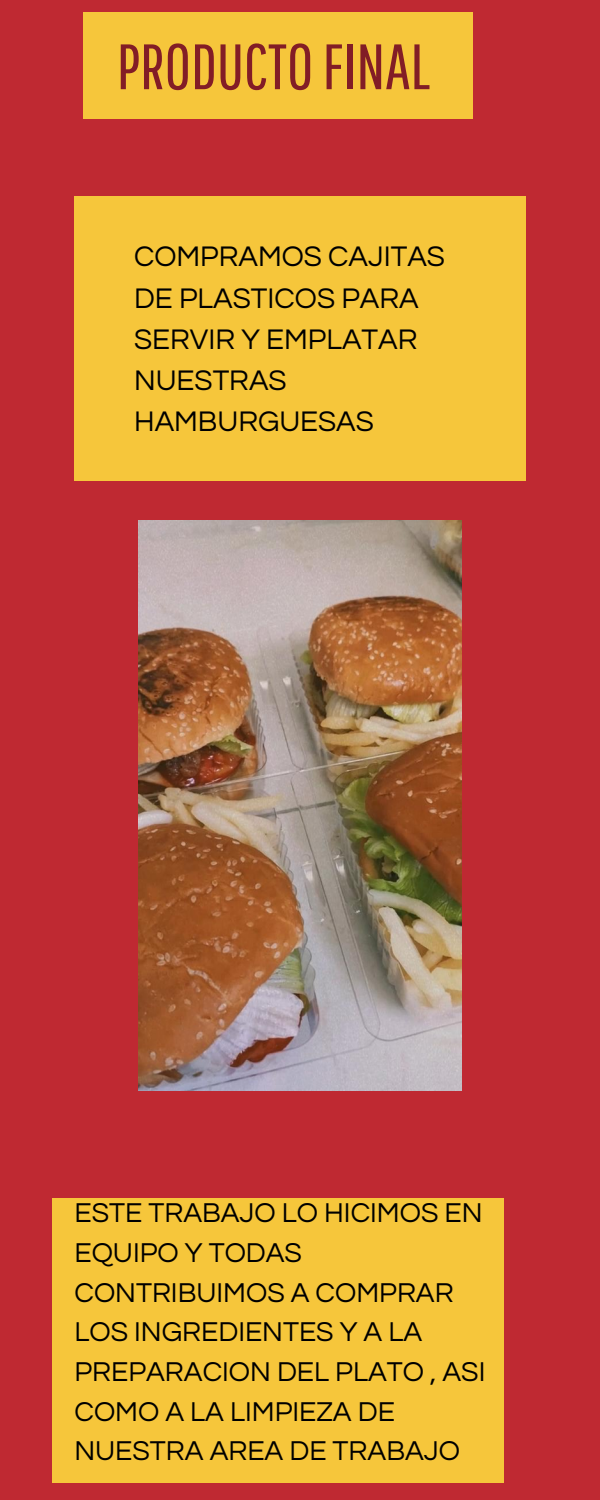
<style>
.page{position:relative;width:600px;height:1500px;background:#bf2932}
.page>*{position:absolute;margin:0;border:0;box-sizing:border-box;transform-origin:0 0}
.t1{font:64px "Pathway Gothic One";color:#821d26}
.t2{font:29.5px/41.2px "Questrial";color:#000}
.t3{font:28.3px/39.7px "Questrial";color:#000}
</style>
<div class="page">
<div style="left:74px;top:196px;width:452px;height:285px;background:#f6c63b"></div>
<img style="left:139px;top:520px;width:322px;height:570px">
<div style="left:83px;top:12px;width:390px;height:107px;background:#f6c63b"></div>
<div style="left:53px;top:1198px;width:451px;height:285px;background:#f6c63b"></div>
<p class="t1" style="left:117px;top:28px;width:315px">PRODUCTO FINAL</p>
<p class="t2" style="left:134px;top:237px;width:312px">COMPRAMOS CAJITAS<br>DE PLASTICOS PARA<br>SERVIR Y EMPLATAR<br>NUESTRAS<br>HAMBURGUESAS</p>
<p class="t3" style="left:74px;top:1194px;width:412px">ESTE TRABAJO LO HICIMOS EN<br>EQUIPO Y TODAS<br>CONTRIBUIMOS A COMPRAR<br>LOS INGREDIENTES Y A LA<br>PREPARACION DEL PLATO , ASI<br>COMO A LA LIMPIEZA DE<br>NUESTRA AREA DE TRABAJO</p>
</div>
